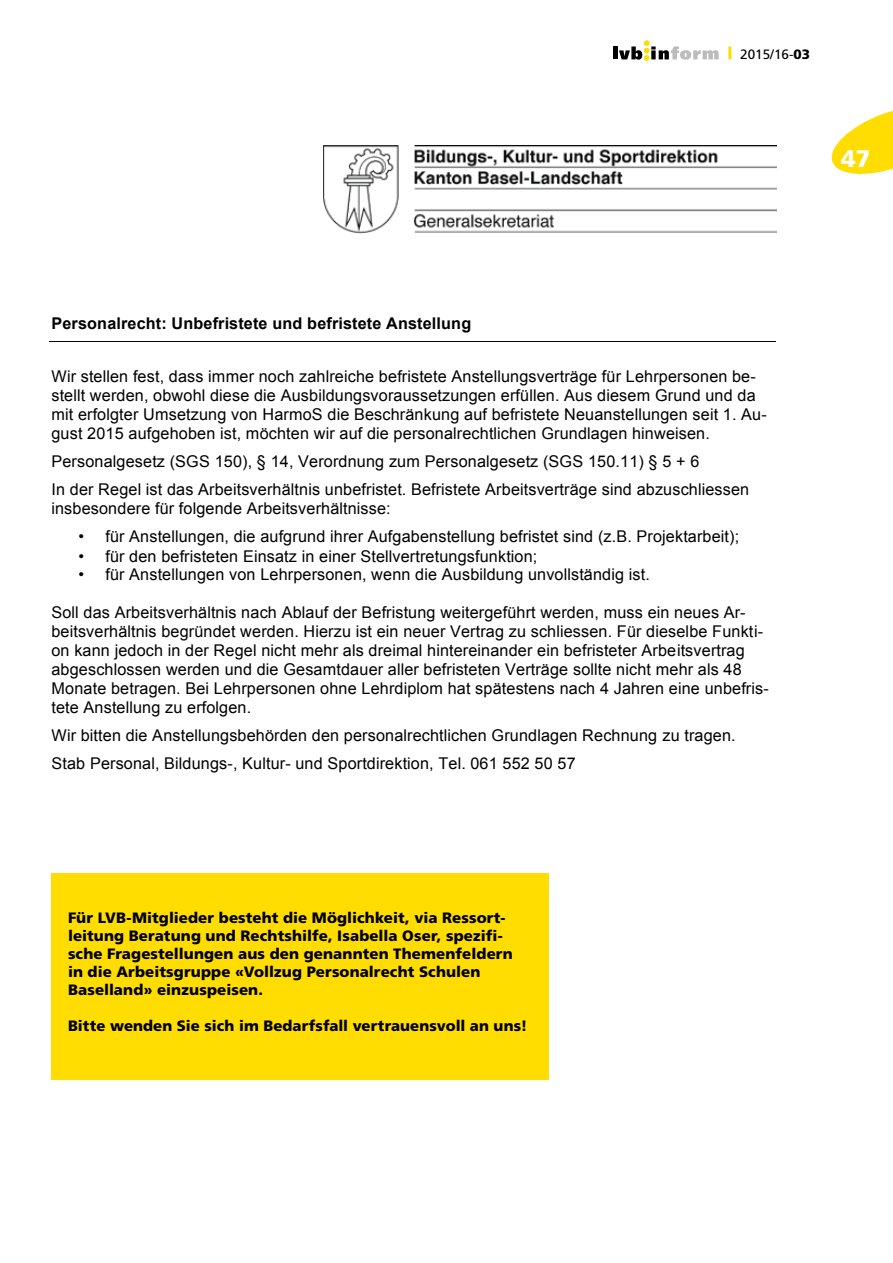
<style>
.page{position:relative;width:893px;height:1263px;background:#fff}
.page>*{position:absolute;margin:0;border:0;box-sizing:border-box;transform-origin:0 0}
.t1{font:900 24px "Frutiger LT Std";color:#fff}
.t2{font:16.2px/18.9px "Arial";letter-spacing:.01em;color:#000}
.t3{font:700 16.2px "Arial";letter-spacing:.01em;color:#000}
.t4{font:900 15px/18px "Frutiger LT Std";letter-spacing:.005em;color:#000}
.t5{font:13.5px "Frutiger LT Std";color:#000}
.s1{font-weight:900}
</style>
<div class="page">
<svg style="left:831px;top:111px;width:61px;height:63px"></svg>
<hr style="left:613px;top:47px;width:4px;height:12px;background:#000">
<svg style="left:619px;top:40px;width:100px;height:21px"></svg>
<hr style="left:728px;top:46px;width:3px;height:14px;background:#fd0">
<div style="left:51px;top:874px;width:498px;height:206px;background:#fd0"></div>
<img style="left:324px;top:145px;width:452px;height:89px">
<hr style="left:49px;top:342px;width:727px;height:1px;background:#000">
<p class="t5" style="left:740px;top:46px;width:71px">2015/16-<span class="s1">03</span></p>
<h1 class="t1" style="left:841px;top:144px;width:31px">47</h1>
<p class="t3" style="left:51px;top:314px;width:421px">Personalrecht: Unbefristete und befristete Anstellung</p>
<p class="t2" style="left:51px;top:367px;width:717px">Wir stellen fest, dass immer noch zahlreiche befristete Anstellungsverträge für Lehrpersonen be&shy;stellt werden, obwohl diese die Ausbildungsvoraussetzungen erfüllen. Aus diesem Grund und da mit erfolgter Umsetzung von HarmoS die Beschränkung auf befristete Neuanstellungen seit 1. Au&shy;gust 2015 aufgehoben ist, möchten wir auf die personalrechtlichen Grundlagen hinweisen.</p>
<p class="t2" style="left:51px;top:448px;width:699px;line-height:28px">Personalgesetz (SGS 150), § 14, Verordnung zum Personalgesetz (SGS 150.11) § 5 + 6<br>In der Regel ist das Arbeitsverhältnis unbefristet. Befristete Arbeitsverträge sind abzuschliessen</p>
<p class="t2" style="left:51px;top:499px;width:341px">insbesondere für folgende Arbeitsverhältnisse:</p>
<p class="t2" style="left:78px;top:527px;width:662px">• für Anstellungen, die aufgrund ihrer Aufgabenstellung befristet sind (z.B. Projektarbeit);</p>
<p class="t2" style="left:78px;top:546px;width:460px">• für den befristeten Einsatz in einer Stellvertretungsfunktion;</p>
<p class="t2" style="left:78px;top:565px;width:573px">• für Anstellungen von Lehrpersonen, wenn die Ausbildung unvollständig ist.</p>
<p class="t2" style="left:51px;top:603px;width:719px">Soll das Arbeitsverhältnis nach Ablauf der Befristung weitergeführt werden, muss ein neues Ar&shy;beitsverhältnis begründet werden. Hierzu ist ein neuer Vertrag zu schliessen. Für dieselbe Funkti&shy;on kann jedoch in der Regel nicht mehr als dreimal hintereinander ein befristeter Arbeitsvertrag abgeschlossen werden und die Gesamtdauer aller befristeten Verträge sollte nicht mehr als 48<br>Monate betragen. Bei Lehrpersonen ohne Lehrdiplom hat spätestens nach 4 Jahren eine unbefris&shy;tete Anstellung zu erfolgen.</p>
<p class="t2" style="left:51px;top:722px;width:686px;line-height:27.8px">Wir bitten die Anstellungsbehörden den personalrechtlichen Grundlagen Rechnung zu tragen.<br>Stab Personal, Bildungs-, Kultur- und Sportdirektion, Tel. 061 552 50 57</p>
<p class="t4" style="left:68px;top:908px;width:446px">Für LVB-Mitglieder besteht die Möglichkeit, via Ressort&shy;leitung Beratung und Rechtshilfe, Isabella Oser, spezifi&shy;sche Fragestellungen aus den genannten Themenfeldern in die Arbeitsgruppe «Vollzug Personalrecht Schulen Baselland» einzuspeisen.</p>
<p class="t4" style="left:68px;top:1016px;width:461px">Bitte wenden Sie sich im Bedarfsfall vertrauensvoll an uns!</p>
</div>
